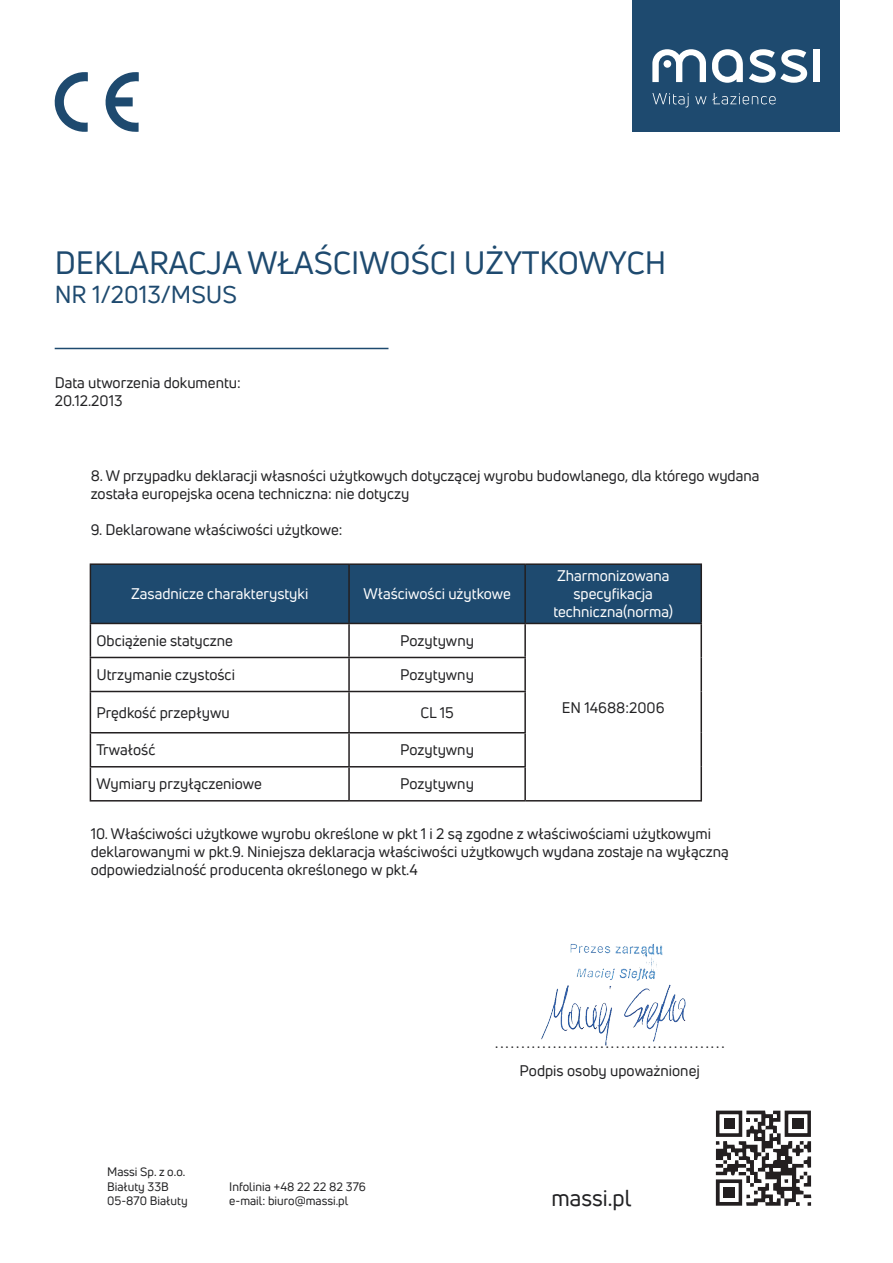
<style>
.page{position:relative;width:893px;height:1263px;background:#fff}
.page>*{position:absolute;margin:0;border:0;box-sizing:border-box;transform-origin:0 0}
.t1{font:31.5px "Uni Neue";color:#1e4a6f}
.t2{font:24px "Uni Neue";color:#1e4a6f}
.t3{font:22.5px "Uni Neue";color:#222224}
.t4{font:15px/18px "Uni Neue";color:#222224}
.t5{font:15px/18px "Uni Neue";color:#fff;text-align:center}
.t6{font:12px/14.4px "Uni Neue";color:#222224}
</style>
<div class="page">
<svg style="left:715px;top:1110px;width:97px;height:96px"></svg>
<div style="left:724px;top:1118px;width:11px;height:11px;background:#231f20"></div>
<div style="left:792px;top:1118px;width:11px;height:11px;background:#231f20"></div>
<div style="left:723px;top:1187px;width:12px;height:11px;background:#231f20"></div>
<hr style="left:55px;top:348px;width:333px;height:1px;background:#1e4a6f">
<div style="left:91px;top:565px;width:609px;height:58px;background:#1e4a6f"></div>
<hr style="left:90px;top:624px;width:1px;height:33px;background:#231f20">
<hr style="left:348px;top:624px;width:2px;height:33px;background:#231f20">
<hr style="left:524px;top:624px;width:2px;height:33px;background:#231f20">
<hr style="left:700px;top:624px;width:2px;height:33px;background:#231f20">
<hr style="left:90px;top:657px;width:259px;height:1px;background:#231f20">
<hr style="left:90px;top:658px;width:1px;height:33px;background:#231f20">
<hr style="left:349px;top:657px;width:177px;height:1px;background:#231f20">
<hr style="left:348px;top:658px;width:2px;height:33px;background:#231f20">
<hr style="left:524px;top:658px;width:2px;height:33px;background:#231f20">
<hr style="left:700px;top:657px;width:2px;height:34px;background:#231f20">
<hr style="left:90px;top:691px;width:259px;height:1px;background:#231f20">
<hr style="left:90px;top:692px;width:1px;height:40px;background:#231f20">
<hr style="left:349px;top:691px;width:177px;height:1px;background:#231f20">
<hr style="left:348px;top:692px;width:2px;height:40px;background:#231f20">
<hr style="left:524px;top:692px;width:2px;height:40px;background:#231f20">
<hr style="left:700px;top:691px;width:2px;height:42px;background:#231f20">
<hr style="left:90px;top:732px;width:259px;height:1px;background:#231f20">
<hr style="left:90px;top:733px;width:1px;height:33px;background:#231f20">
<hr style="left:349px;top:732px;width:177px;height:1px;background:#231f20">
<hr style="left:348px;top:733px;width:2px;height:33px;background:#231f20">
<hr style="left:524px;top:733px;width:2px;height:33px;background:#231f20">
<hr style="left:700px;top:733px;width:2px;height:34px;background:#231f20">
<hr style="left:90px;top:766px;width:259px;height:1px;background:#231f20">
<hr style="left:90px;top:767px;width:1px;height:33px;background:#231f20">
<hr style="left:349px;top:766px;width:177px;height:1px;background:#231f20">
<hr style="left:348px;top:767px;width:2px;height:33px;background:#231f20">
<hr style="left:524px;top:767px;width:2px;height:33px;background:#231f20">
<hr style="left:700px;top:767px;width:2px;height:33px;background:#231f20">
<hr style="left:90px;top:800px;width:259px;height:1px;background:#231f20">
<hr style="left:349px;top:800px;width:176px;height:1px;background:#231f20">
<hr style="left:525px;top:800px;width:177px;height:1px;background:#231f20">
<hr style="left:90px;top:563px;width:259px;height:2px;background:#231f20">
<hr style="left:90px;top:565px;width:1px;height:58px;background:#231f20">
<hr style="left:349px;top:563px;width:176px;height:2px;background:#231f20">
<hr style="left:348px;top:565px;width:2px;height:58px;background:#231f20">
<hr style="left:525px;top:563px;width:177px;height:2px;background:#231f20">
<hr style="left:524px;top:565px;width:2px;height:58px;background:#231f20">
<hr style="left:700px;top:565px;width:2px;height:58px;background:#231f20">
<hr style="left:90px;top:623px;width:259px;height:1px;background:#231f20">
<hr style="left:349px;top:623px;width:176px;height:1px;background:#231f20">
<hr style="left:525px;top:623px;width:177px;height:1px;background:#231f20">
<img style="left:541px;top:943px;width:145px;height:103px">
<div style="left:632px;top:0;width:208px;height:132px;background:#1e4a6f"></div>
<div style="left:813px;top:50px;width:7px;height:32px;background:#fff"></div>
<svg style="left:749px;top:49px;width:58px;height:34px"></svg>
<svg style="left:652px;top:49px;width:54px;height:33px"></svg>
<svg style="left:712px;top:49px;width:31px;height:34px"></svg>
<svg style="left:652px;top:93px;width:37px;height:14px"></svg>
<svg style="left:695px;top:96px;width:11px;height:8px"></svg>
<svg style="left:712px;top:93px;width:64px;height:11px"></svg>
<svg style="left:105px;top:72px;width:34px;height:60px"></svg>
<svg style="left:54px;top:72px;width:34px;height:60px"></svg>
<h1 class="t1" style="left:55px;top:243px;width:613px">DEKLARACJA WŁAŚCIWOŚCI UŻYTKOWYCH</h1>
<h2 class="t2" style="left:55px;top:279px;width:184px">NR 1/2013/MSUS</h2>
<p class="t4" style="left:55px;top:373px;width:188px">Data utworzenia dokumentu:<br>20.12.2013</p>
<p class="t4" style="left:91px;top:467px;width:670px">8. W przypadku deklaracji własności użytkowych dotyczącej wyrobu budowlanego, dla którego wydana została europejska ocena techniczna: nie dotyczy</p>
<p class="t4" style="left:91px;top:521px;width:253px">9. Deklarowane właściwości użytkowe:</p>
<p class="t5" style="left:131px;top:585px;width:179px">Zasadnicze charakterystyki</p>
<p class="t5" style="left:363px;top:585px;width:149px">Właściwości użytkowe</p>
<p class="t4" style="left:96px;top:632px;width:138px">Obciążenie statyczne</p>
<p class="t4" style="left:400px;top:632px;width:75px">Pozytywny</p>
<p class="t5" style="left:553px;top:567px;width:121px">Zharmonizowana specyfikacja techniczna(norma)</p>
<p class="t4" style="left:96px;top:666px;width:140px">Utrzymanie czystości</p>
<p class="t4" style="left:400px;top:666px;width:75px">Pozytywny</p>
<p class="t4" style="left:96px;top:703px;width:135px">Prędkość przepływu</p>
<p class="t4" style="left:420px;top:703px;width:35px">CL 15</p>
<p class="t4" style="left:96px;top:741px;width:61px">Trwałość</p>
<p class="t4" style="left:400px;top:741px;width:75px">Pozytywny</p>
<p class="t4" style="left:96px;top:775px;width:167px">Wymiary przyłączeniowe</p>
<p class="t4" style="left:400px;top:775px;width:75px">Pozytywny</p>
<p class="t4" style="left:91px;top:825px;width:640px">10. Właściwości użytkowe wyrobu określone w pkt 1 i 2 są zgodne z właściwościami użytkowymi deklarowanymi w pkt.9. Niniejsza deklaracja właściwości użytkowych wydana zostaje na wyłączną odpowiedzialność producenta określonego w pkt.4</p>
<p class="t4" style="left:562px;top:698px;width:104px">EN 14688:2006</p>
<p class="t6" style="left:107px;top:1165px;width:82px">Massi Sp. z o.o.<br>Białuty 33B<br>05-870 Białuty</p>
<p class="t6" style="left:229px;top:1179px;width:138px">Infolinia +48 22 22 82 376 e-mail: biuro@massi.pl</p>
<p class="t4" style="left:495px;top:1028px;width:231px;line-height:28.5px;text-align:center">............................................<br>Podpis osoby upoważnionej</p>
<h3 class="t3" style="left:552px;top:1184px;width:81px">massi.pl</h3>
</div>
